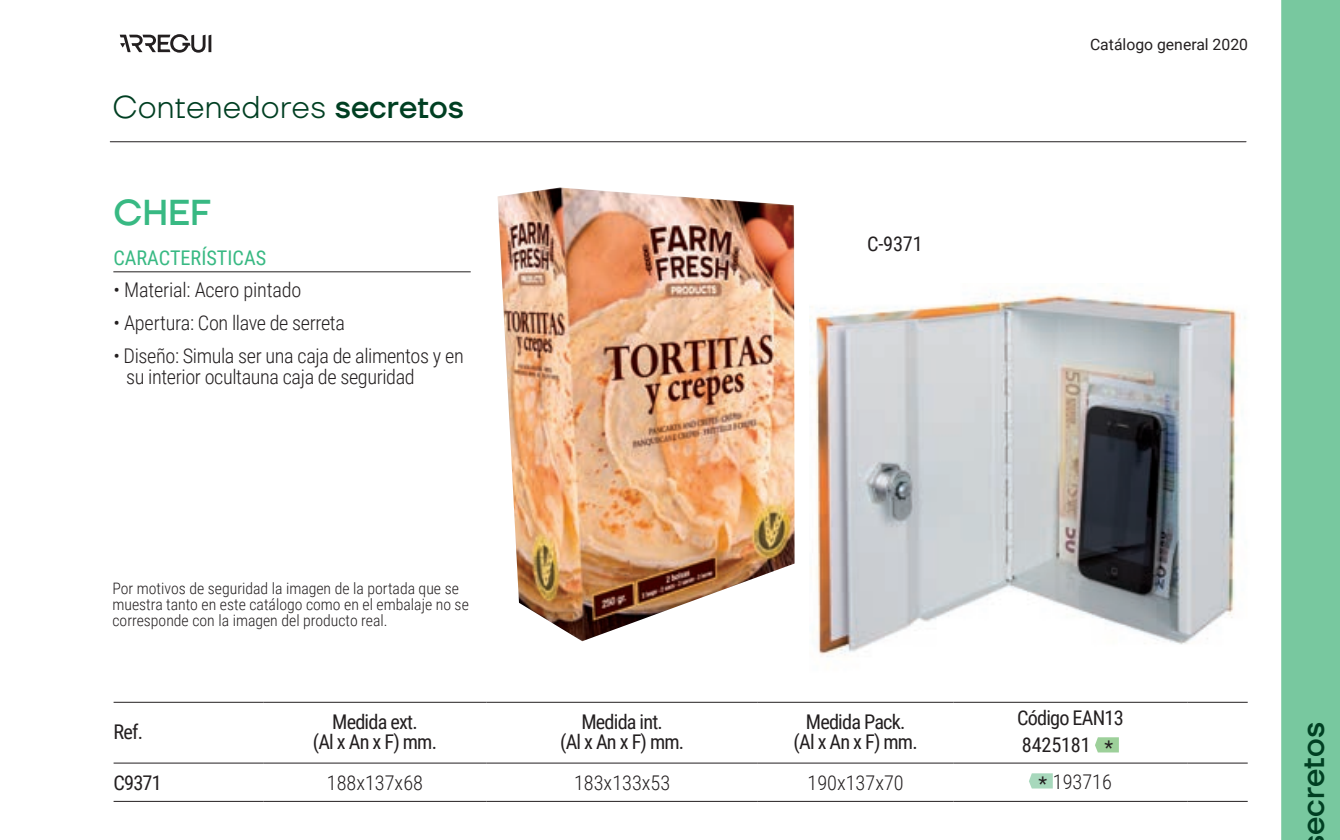
<style>
.page{position:relative;width:1340px;height:840px;background:#fff}
.page>*{position:absolute;margin:0;border:0;box-sizing:border-box;transform-origin:0 0}
.t1{font:500 36px "TT Firs Neue";color:#38b983}
.t2{font:300 31.5px "TT Firs Neue";color:#003f22}
.t3{font:500 31.5px "TT Firs Neue";color:#003f22}
.t4{font:300 20.25px/20.2px "Roboto Condensed";letter-spacing:-.02em;color:#231f20}
.t5{font:20.25px/20.2px "Roboto Condensed";letter-spacing:-.04em;color:#231f20;text-align:center}
.t6{font:300 20.25px "Roboto Condensed";color:#231f20}
.t7{font:20.25px "Roboto Condensed";color:#38b983}
.t8{font:300 15.75px/15.8px "Roboto Condensed";color:#231f20}
.t9{font:15.75px "Roboto";color:#231f20}
.s1{font-weight:500}
.s2{font-weight:400}
</style>
<div class="page">
<div style="left:1281px;top:0;width:58px;height:839px;background:#78c89f"></div>
<svg style="left:120px;top:34px;width:91px;height:19px"></svg>
<hr style="left:110px;top:141px;width:1135px;height:1px;background:#231f20">
<img style="left:497px;top:187px;width:297px;height:454px">
<img style="left:809px;top:290px;width:437px;height:367px">
<hr style="left:113px;top:271px;width:357px;height:1px;background:#231f20">
<hr style="left:114px;top:701px;width:149px;height:1px;background:#231f20">
<hr style="left:263px;top:701px;width:223px;height:1px;background:#231f20">
<hr style="left:486px;top:701px;width:271px;height:1px;background:#231f20">
<hr style="left:757px;top:701px;width:196px;height:1px;background:#231f20">
<hr style="left:953px;top:701px;width:234px;height:1px;background:#231f20">
<hr style="left:1187px;top:701px;width:60px;height:1px;background:#231f20">
<hr style="left:114px;top:762px;width:149px;height:1px;background:#231f20">
<hr style="left:263px;top:762px;width:223px;height:1px;background:#231f20">
<hr style="left:486px;top:762px;width:271px;height:1px;background:#231f20">
<hr style="left:757px;top:762px;width:196px;height:1px;background:#231f20">
<hr style="left:953px;top:762px;width:234px;height:1px;background:#231f20">
<hr style="left:1187px;top:762px;width:60px;height:1px;background:#231f20">
<hr style="left:114px;top:800px;width:149px;height:1px;background:#231f20">
<hr style="left:263px;top:800px;width:223px;height:1px;background:#231f20">
<hr style="left:486px;top:800px;width:271px;height:1px;background:#231f20">
<hr style="left:757px;top:800px;width:196px;height:1px;background:#231f20">
<hr style="left:953px;top:800px;width:234px;height:1px;background:#231f20">
<hr style="left:1187px;top:800px;width:60px;height:1px;background:#231f20">
<svg style="left:1095px;top:737px;width:23px;height:15px"></svg>
<svg style="left:1029px;top:773px;width:23px;height:15px"></svg>
<h2 class="t2" style="left:112px;top:85px;width:353px">Contenedores <span class="s1">secretos</span></h2>
<h1 class="t1" style="left:113px;top:188px;width:99px">CHEF</h1>
<p class="t7" style="left:113px;top:244px;width:154px">CARACTERÍSTICAS</p>
<p class="t4" style="left:113px;top:278px;width:189px">• Material: Acero pintado</p>
<p class="t4" style="left:113px;top:312px;width:233px">• Apertura: Con llave de serreta</p>
<p class="t4" style="left:126px;top:345px;width:339px;text-indent:-13px">• Diseño: Simula ser una caja de alimentos y en su interior ocultauna caja de seguridad</p>
<p class="t5" style="left:867px;top:233px;width:57px">C-9371</p>
<p class="t9" style="left:1089px;top:33px;width:159px">Catálogo general 2020</p>
<p class="t8" style="left:112px;top:580px;width:358px">Por motivos de seguridad la imagen de la portada que se muestra tanto en este catálogo como en el embalaje no se corresponde con la imagen del producto real.</p>
<p class="t5" style="left:114px;top:720px;width:31px">Ref.</p>
<p class="t5" style="left:313px;top:710px;width:126px">Medida ext.<br>(Al x An x F) mm.</p>
<p class="t5" style="left:560px;top:710px;width:126px">Medida int.<br>(Al x An x F) mm.</p>
<p class="t5" style="left:793px;top:710px;width:126px">Medida Pack. (Al x An x F) mm.</p>
<p class="t5" style="left:1017px;top:704px;width:108px;line-height:27px;text-align:left">Código EAN13<br>8425181 *</p>
<p class="t5" style="left:114px;top:771px;width:50px">C9371</p>
<p class="t6" style="left:327px;top:768px;width:98px">188x137x68</p>
<p class="t6" style="left:574px;top:768px;width:98px">183x133x53</p>
<p class="t6" style="left:807px;top:768px;width:98px">190x137x70</p>
<p class="t4" style="left:1038px;top:770px;width:75px"><span class="s2">*</span> 193716</p>
<h2 class="t3" style="left:1291px;top:834px;width:114px;rotate:-90deg">ecretos</h2>
</div>
